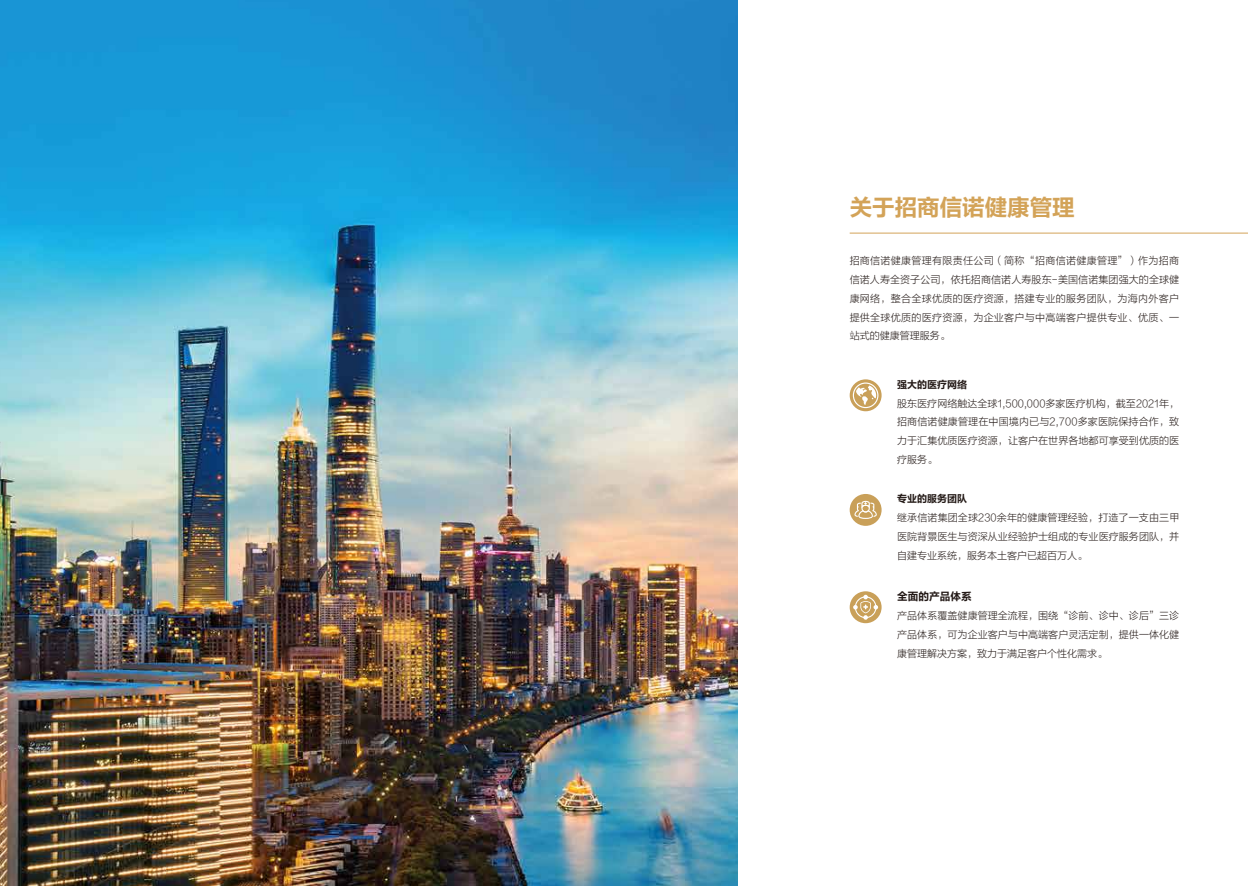
<style>
.page{position:relative;width:1248px;height:886px;background:#fff}
.page>*{position:absolute;margin:0;border:0;box-sizing:border-box;transform-origin:0 0}
.t1{font:22.5px "FZLTCHJW GB1 0";color:#d3a358}
.t2{font:10.62px "FZLTCHJW GB1 0";letter-spacing:.005em;color:#221815}
.t3{font:10px/18.8px "FZLTXHJW GB1 0";letter-spacing:.005em;color:#221815;text-align:justify}
.t4{font:10px "FZLTCHJW GB1 0";color:#221815}
</style>
<div class="page">
<hr style="left:849px;top:233px;width:398px;height:1px;background:#d3a358">
<img style="left:0;top:0;width:737px;height:886px">
<svg style="left:849px;top:379px;width:32px;height:32px"></svg>
<div style="left:849px;top:494px;width:32px;height:32px;background:#c9a059;border-radius:16px"></div>
<svg style="left:849px;top:591px;width:32px;height:32px"></svg>
<svg style="left:852px;top:382px;width:26px;height:26px"></svg>
<svg style="left:853px;top:595px;width:25px;height:25px"></svg>
<svg style="left:854px;top:501px;width:22px;height:18px"></svg>
<h1 class="t1" style="left:849px;top:195px;width:226px">关于招商信诺健康管理</h1>
<p class="t3" style="left:849px;top:252px;width:331px">招商信诺健康管理有限责任公司（简称“招商信诺健康管理”）作为招商信诺人寿全资子公司，依托招商信诺人寿股东-美国信诺集团强大的全球健康网络，整合全球优质的医疗资源，搭建专业的服务团队，为海内外客户提供全球优质的医疗资源，为企业客户与中高端客户提供专业、优质、一站式的健康管理服务。</p>
<p class="t4" style="left:897px;top:379px;width:71px">强大的医疗网络</p>
<p class="t3" style="left:897px;top:394px;width:284px">股东医疗网络触达全球1,500,000多家医疗机构，截至2021年，招商信诺健康管理在中国境内已与2,700多家医院保持合作，致力于汇集优质医疗资源，让客户在世界各地都可享受到优质的医疗服务。</p>
<p class="t4" style="left:897px;top:493px;width:71px">专业的服务团队</p>
<p class="t3" style="left:897px;top:509px;width:284px">继承信诺集团全球230余年的健康管理经验，打造了一支由三甲医院背景医生与资深从业经验护士组成的专业医疗服务团队，并自建专业系统，服务本土客户已超百万人。</p>
<p class="t2" style="left:897px;top:591px;width:76px">全面的产品体系</p>
<p class="t3" style="left:897px;top:607px;width:284px">产品体系覆盖健康管理全流程，围绕“诊前、诊中、诊后”三诊产品体系，可为企业客户与中高端客户灵活定制，提供一体化健康管理解决方案，致力于满足客户个性化需求。</p>
</div>
